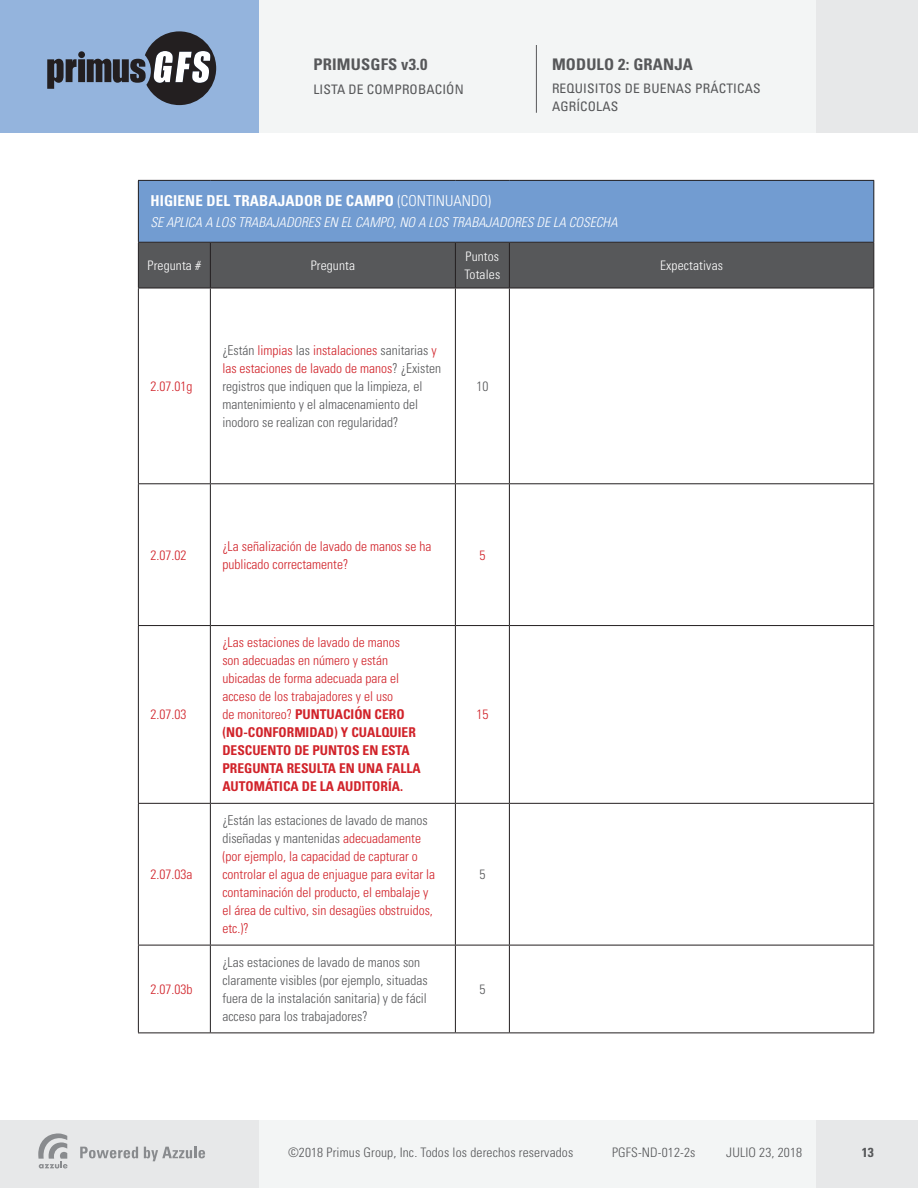
<style>
.page{position:relative;width:918px;height:1188px;background:#fff}
.page>*{position:absolute;margin:0;border:0;box-sizing:border-box;transform-origin:0 0}
.t1{font:700 condensed 16.05px "Univers LT Std";letter-spacing:.01em;color:#57585a}
.t2{font:700 condensed 15px "Univers LT Std";letter-spacing:.01em;color:#fff}
.t3{font:300 condensed 13.5px/18px "Univers LT Std";color:#d1232a}
.t4{font:300 condensed 13.5px/18px "Univers LT Std";color:#57585a}
.t5{font:italic 300 condensed 13.5px "Univers LT Std";color:#fff}
.t6{font:300 condensed 13.05px "Univers LT Std";letter-spacing:.01em;color:#57585a}
.t7{font:condensed 13.05px/18px "Univers LT Std";letter-spacing:.01em;color:#57585a}
.t8{font:300 condensed 13.05px/18px "Univers LT Std";letter-spacing:.01em;color:#fff}
.t9{font:700 condensed 13.05px "Univers LT Std";color:#57585a}
.s1{font-weight:300}
.s2{color:#d1232a}
.s3{font-weight:700}
.s4{color:#57585a}
</style>
<div class="page">
<div style="left:0;top:0;width:918px;height:132px;background:#f3f5f5"></div>
<div style="left:816px;top:0;width:102px;height:132px;background:#e7e8e9"></div>
<div style="left:0;top:0;width:259px;height:133px;background:#94b4dd"></div>
<svg style="left:47px;top:59px;width:30px;height:30px"></svg>
<div style="left:78px;top:59px;width:7px;height:23px;background:#231f20"></div>
<div style="left:78px;top:51px;width:7px;height:7px;background:#231f20;border-radius:50%"></div>
<svg style="left:87px;top:31px;width:129px;height:74px"></svg>
<div style="left:0;top:1120px;width:918px;height:68px;background:#f3f5f5"></div>
<div style="left:816px;top:1120px;width:102px;height:68px;background:#e7e8e9"></div>
<div style="left:0;top:1120px;width:259px;height:68px;background:#e7e8e9"></div>
<svg style="left:80px;top:1147px;width:58px;height:11px"></svg>
<svg style="left:144px;top:1147px;width:61px;height:14px"></svg>
<svg style="left:38px;top:1133px;width:30px;height:35px"></svg>
<hr style="left:536px;top:45px;width:1px;height:68px;background:#57585a">
<div style="left:138px;top:180px;width:736px;height:62px;background:#729cd1"></div>
<div style="left:139px;top:243px;width:734px;height:45px;background:#57585a"></div>
<hr style="left:138px;top:180px;width:72px;height:1px;background:#231f20">
<hr style="left:138px;top:181px;width:1px;height:61px;background:#231f20">
<hr style="left:210px;top:180px;width:245px;height:1px;background:#231f20">
<hr style="left:455px;top:180px;width:54px;height:1px;background:#231f20">
<hr style="left:509px;top:180px;width:365px;height:1px;background:#231f20">
<hr style="left:873px;top:181px;width:1px;height:61px;background:#231f20">
<hr style="left:138px;top:242px;width:72px;height:1px;background:#231f20">
<hr style="left:138px;top:243px;width:1px;height:45px;background:#231f20">
<hr style="left:210px;top:242px;width:245px;height:1px;background:#231f20">
<hr style="left:210px;top:243px;width:1px;height:45px;background:#231f20">
<hr style="left:455px;top:242px;width:54px;height:1px;background:#231f20">
<hr style="left:455px;top:243px;width:1px;height:45px;background:#231f20">
<hr style="left:509px;top:242px;width:365px;height:1px;background:#231f20">
<hr style="left:509px;top:243px;width:1px;height:45px;background:#231f20">
<hr style="left:873px;top:243px;width:1px;height:45px;background:#231f20">
<hr style="left:138px;top:288px;width:72px;height:1px;background:#231f20">
<hr style="left:138px;top:288px;width:1px;height:195px;background:#231f20">
<hr style="left:210px;top:288px;width:245px;height:1px;background:#231f20">
<hr style="left:210px;top:288px;width:1px;height:195px;background:#231f20">
<hr style="left:455px;top:288px;width:54px;height:1px;background:#231f20">
<hr style="left:455px;top:288px;width:1px;height:195px;background:#231f20">
<hr style="left:509px;top:288px;width:365px;height:1px;background:#231f20">
<hr style="left:509px;top:288px;width:1px;height:195px;background:#231f20">
<hr style="left:873px;top:288px;width:1px;height:195px;background:#231f20">
<hr style="left:138px;top:483px;width:72px;height:1px;background:#231f20">
<hr style="left:138px;top:484px;width:1px;height:141px;background:#231f20">
<hr style="left:210px;top:483px;width:245px;height:1px;background:#231f20">
<hr style="left:210px;top:484px;width:1px;height:141px;background:#231f20">
<hr style="left:455px;top:483px;width:54px;height:1px;background:#231f20">
<hr style="left:455px;top:484px;width:1px;height:141px;background:#231f20">
<hr style="left:509px;top:483px;width:365px;height:1px;background:#231f20">
<hr style="left:509px;top:484px;width:1px;height:141px;background:#231f20">
<hr style="left:873px;top:484px;width:1px;height:141px;background:#231f20">
<hr style="left:138px;top:625px;width:72px;height:1px;background:#231f20">
<hr style="left:138px;top:626px;width:1px;height:177px;background:#231f20">
<hr style="left:210px;top:625px;width:245px;height:1px;background:#231f20">
<hr style="left:210px;top:626px;width:1px;height:177px;background:#231f20">
<hr style="left:455px;top:625px;width:54px;height:1px;background:#231f20">
<hr style="left:455px;top:626px;width:1px;height:177px;background:#231f20">
<hr style="left:509px;top:625px;width:365px;height:1px;background:#231f20">
<hr style="left:509px;top:626px;width:1px;height:177px;background:#231f20">
<hr style="left:873px;top:626px;width:1px;height:177px;background:#231f20">
<hr style="left:138px;top:803px;width:72px;height:1px;background:#231f20">
<hr style="left:138px;top:804px;width:1px;height:141px;background:#231f20">
<hr style="left:210px;top:803px;width:245px;height:1px;background:#231f20">
<hr style="left:210px;top:804px;width:1px;height:141px;background:#231f20">
<hr style="left:455px;top:803px;width:54px;height:1px;background:#231f20">
<hr style="left:455px;top:804px;width:1px;height:141px;background:#231f20">
<hr style="left:509px;top:803px;width:365px;height:1px;background:#231f20">
<hr style="left:509px;top:804px;width:1px;height:141px;background:#231f20">
<hr style="left:873px;top:804px;width:1px;height:141px;background:#231f20">
<hr style="left:138px;top:945px;width:72px;height:1px;background:#231f20">
<hr style="left:138px;top:945px;width:1px;height:88px;background:#231f20">
<hr style="left:210px;top:945px;width:245px;height:1px;background:#231f20">
<hr style="left:210px;top:945px;width:1px;height:88px;background:#231f20">
<hr style="left:455px;top:945px;width:54px;height:1px;background:#231f20">
<hr style="left:455px;top:945px;width:1px;height:88px;background:#231f20">
<hr style="left:509px;top:945px;width:365px;height:1px;background:#231f20">
<hr style="left:509px;top:945px;width:1px;height:88px;background:#231f20">
<hr style="left:873px;top:945px;width:1px;height:88px;background:#231f20">
<hr style="left:138px;top:1033px;width:72px;height:1px;background:#231f20">
<hr style="left:210px;top:1033px;width:245px;height:1px;background:#231f20">
<hr style="left:455px;top:1033px;width:54px;height:1px;background:#231f20">
<hr style="left:509px;top:1033px;width:365px;height:1px;background:#231f20">
<p class="t1" style="left:314px;top:55px;width:115px">PRIMUSGFS v3.0</p>
<p class="t7" style="left:314px;top:81px;width:152px">LISTA DE COMPROBACIÓN</p>
<p class="t1" style="left:552px;top:55px;width:142px">MODULO 2: GRANJA</p>
<p class="t7" style="left:552px;top:79px;width:210px">REQUISITOS DE BUENAS PRÁCTICAS<br>AGRÍCOLAS</p>
<p class="t2" style="left:150px;top:192px;width:342px">HIGIENE DEL TRABAJADOR DE CAMPO <span class="s1">(CONTINUANDO)</span></p>
<p class="t5" style="left:150px;top:214px;width:469px">SE APLICA A LOS TRABAJADORES EN EL CAMPO, NO A LOS TRABAJADORES DE LA COSECHA</p>
<p class="t8" style="left:148px;top:256px;width:55px">Pregunta #</p>
<p class="t8" style="left:311px;top:256px;width:46px">Pregunta</p>
<p class="t8" style="left:465px;top:247px;width:37px">Puntos<br>Totales</p>
<p class="t8" style="left:660px;top:256px;width:64px">Expectativas</p>
<p class="t3" style="left:150px;top:377px;width:43px">2.07.01g</p>
<p class="t4" style="left:222px;top:341px;width:220px">¿Están <span class="s2">limpias</span> las <span class="s2">instalaciones</span> sanitarias <span class="s2">y las estaciones de lavado de manos</span>? ¿Existen registros que indiquen que la limpieza, el mantenimiento y el almacenamiento del inodoro se realizan con regularidad?</p>
<p class="t4" style="left:476px;top:377px;width:13px">10</p>
<p class="t3" style="left:150px;top:546px;width:37px">2.07.02</p>
<p class="t3" style="left:222px;top:537px;width:211px">¿La señalización de lavado de manos se ha publicado correctamente?</p>
<p class="t3" style="left:479px;top:546px;width:7px">5</p>
<p class="t3" style="left:150px;top:706px;width:37px">2.07.03</p>
<p class="t3" style="left:222px;top:634px;width:200px">¿Las estaciones de lavado de manos<br>son adecuadas en número y están ubicadas de forma adecuada para el acceso de los trabajadores y el uso<br>de monitoreo? <span class="s3">PUNTUACIÓN CERO (NO-CONFORMIDAD) Y CUALQUIER<br>DESCUENTO DE PUNTOS EN ESTA<br>PREGUNTA RESULTA EN UNA FALLA<br>AUTOMÁTICA DE LA AUDITORÍA.</span></p>
<p class="t3" style="left:476px;top:706px;width:13px">15</p>
<p class="t3" style="left:150px;top:865px;width:43px">2.07.03a</p>
<p class="t3" style="left:222px;top:811px;width:214px"><span class="s4">¿Están las estaciones de lavado de manos diseñadas y mantenidas</span> adecuadamente (por ejemplo, la capacidad de capturar o controlar el agua de enjuague para evitar la contaminación del producto, el embalaje y el área de cultivo, sin desagües obstruidos, etc.)?</p>
<p class="t4" style="left:479px;top:865px;width:7px">5</p>
<p class="t3" style="left:150px;top:980px;width:43px">2.07.03b</p>
<p class="t4" style="left:222px;top:953px;width:207px">¿Las estaciones de lavado de manos son claramente visibles (por ejemplo, situadas fuera de la instalación sanitaria) y de fácil acceso para los trabajadores?</p>
<p class="t4" style="left:479px;top:980px;width:7px">5</p>
<p class="t6" style="left:288px;top:1145px;width:287px">©2018 Primus Group, Inc. Todos los derechos reservados</p>
<p class="t6" style="left:612px;top:1145px;width:85px">PGFS-ND-012-2s</p>
<p class="t6" style="left:726px;top:1145px;width:77px">JULIO 23, 2018</p>
<p class="t9" style="left:862px;top:1145px;width:14px">13</p>
</div>
